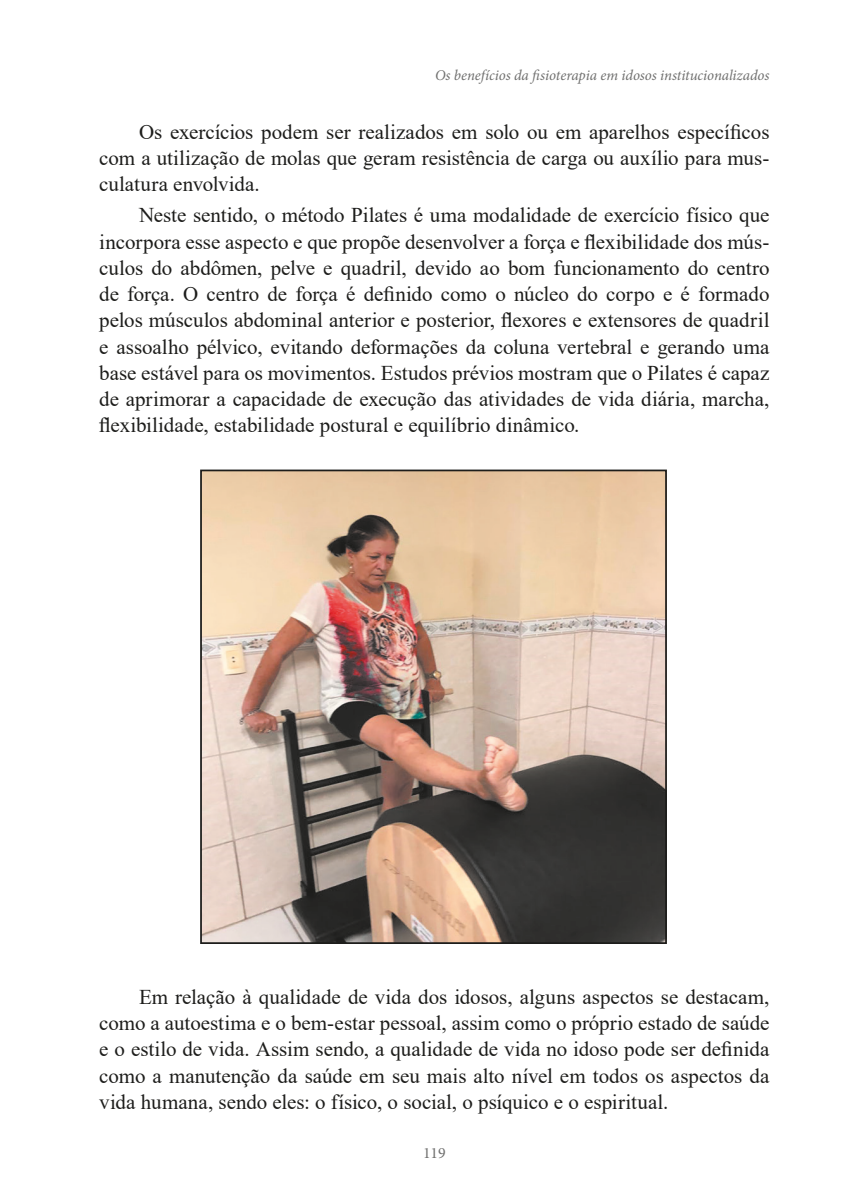
<style>
.page{position:relative;width:844px;height:1191px;background:#fff}
.page>*{position:absolute;margin:0;border:0;box-sizing:border-box;transform-origin:0 0}
.t1{font:21px/26.2px "Times New Roman";color:#1d1d1b;text-align:justify}
.t2{font:15.75px "Minion Pro";color:#70706f}
.t3{font:italic 14.88px "Minion Pro";letter-spacing:-.005em;color:#70706f}
</style>
<div class="page">
<img style="left:203px;top:472px;width:460px;height:469px">
<div style="left:200px;top:469px;width:466px;height:475px;border:2px solid #1d1d1b"></div>
<p class="t3" style="left:435px;top:65px;width:336px">Os benefícios da fisioterapia em idosos institucionalizados</p>
<p class="t1" style="left:99px;top:118px;width:671px;text-indent:40px">Os exercícios podem ser realizados em solo ou em aparelhos específicos com a utilização de molas que geram resistência de carga ou auxílio para mus&shy;culatura envolvida.</p>
<p class="t1" style="left:99px;top:201px;width:671px;text-indent:40px">Neste sentido, o método Pilates é uma modalidade de exercício físico que incorpora esse aspecto e que propõe desenvolver a força e flexibilidade dos mús&shy;culos do abdômen, pelve e quadril, devido ao bom funcionamento do centro de força. O centro de força é definido como o núcleo do corpo e é formado pelos músculos abdominal anterior e posterior, flexores e extensores de quadril e assoalho pélvico, evitando deformações da coluna vertebral e gerando uma base estável para os movimentos. Estudos prévios mostram que o Pilates é capaz de aprimorar a capacidade de execução das atividades de vida diária, marcha, flexibilidade, estabilidade postural e equilíbrio dinâmico.</p>
<p class="t1" style="left:99px;top:983px;width:671px;text-indent:40px">Em relação à qualidade de vida dos idosos, alguns aspectos se destacam, como a autoestima e o bem-estar pessoal, assim como o próprio estado de saúde e o estilo de vida. Assim sendo, a qualidade de vida no idoso pode ser definida como a manutenção da saúde em seu mais alto nível em todos os aspectos da vida humana, sendo eles: o físico, o social, o psíquico e o espiritual.</p>
<p class="t2" style="left:423px;top:1142px;width:24px">119</p>
</div>
